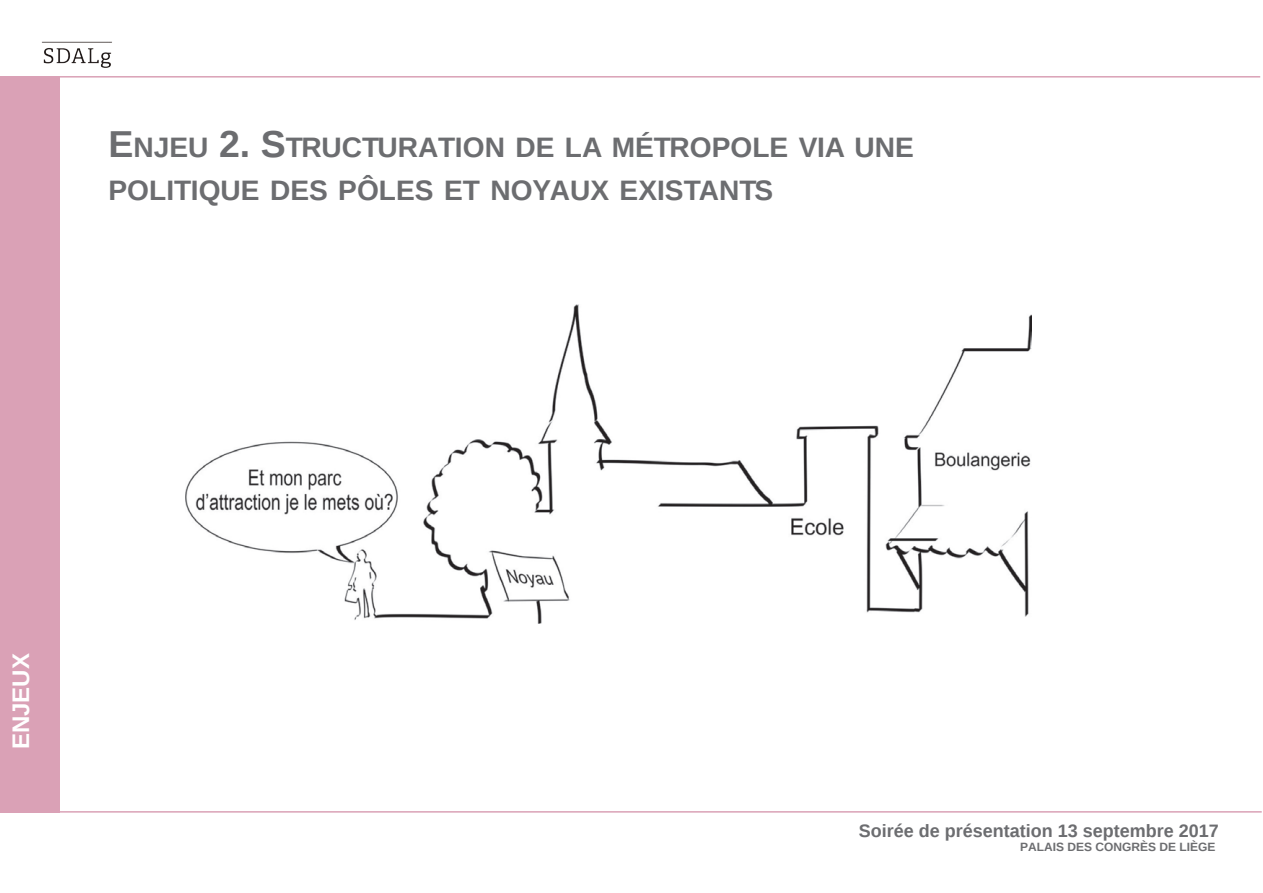
<style>
.page{position:relative;width:1263px;height:893px;background:#fff}
.page>*{position:absolute;margin:0;border:0;box-sizing:border-box;transform-origin:0 0}
.t1{font:700 28.2px/43px "Liberation Sans";color:#6c6d70}
.t2{font:700 24px "Liberation Sans";color:#fff}
.t3{font:700 18px "Liberation Sans";color:#6c6d70}
.t4{font:700 12px "Liberation Sans";color:#6c6d70}
.s1{font-size:37.5px}
</style>
<div class="page">
<img style="left:41px;top:41px;width:71px;height:27px">
<div style="left:0;top:77px;width:60px;height:736px;background:#daa1b6"></div>
<hr style="left:0;top:76px;width:1260px;height:2px;background:#daa1b6">
<hr style="left:1px;top:811px;width:1261px;height:2px;background:#daa1b6">
<img style="left:186px;top:305px;width:845px;height:319px">
<p class="t1" style="left:109px;top:126px;width:807px"><span class="s1">E</span>NJEU <span class="s1">2. S</span>TRUCTURATION DE LA MÉTROPOLE VIA UNE<br>POLITIQUE DES PÔLES ET NOYAUX EXISTANTS</p>
<p class="t2" style="left:7px;top:749px;width:98px;rotate:-90deg">ENJEUX</p>
<p class="t3" style="left:859px;top:820px;width:362px">Soirée de présentation 13 septembre 2017</p>
<p class="t4" style="left:1020px;top:840px;width:197px">PALAIS DES CONGRÈS DE LIÈGE</p>
</div>
